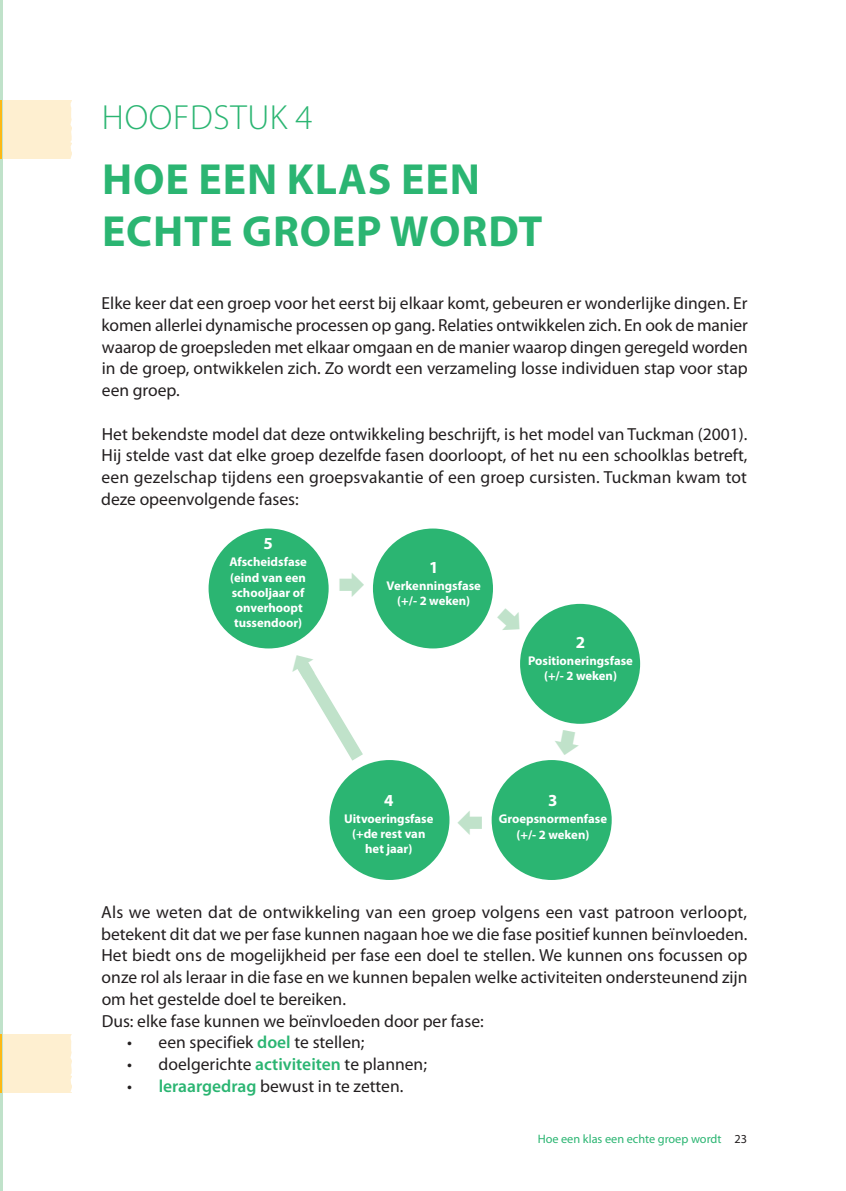
<style>
.page{position:relative;width:846px;height:1191px;background:#fff}
.page>*{position:absolute;margin:0;border:0;box-sizing:border-box;transform-origin:0 0}
.t1{font:700 43.75px/52.5px "Myriad Pro";letter-spacing:.02em;color:#2bb572}
.t2{font:300 35px "Myriad Pro";letter-spacing:.02em;color:#2bb572}
.t3{font:17.5px/21.7px "Myriad Pro";color:#231f20;text-align:justify}
.t4{font:700 16.97px "Myriad Pro";color:#fff}
.t5{font:700 12.6px/15.2px "Myriad Pro";color:#fff;text-align:center}
.t6{font:12.25px "Myriad Pro";color:#2bb572}
.s1{font-weight:600;color:#2bb572}
.s2{color:#231f20}
</style>
<div class="page">
<div style="left:2px;top:100px;width:70px;height:58px;background:#feefd0"></div>
<div style="left:2px;top:1034px;width:70px;height:58px;background:#feefd0"></div>
<svg style="left:70px;top:101px;width:2px;height:58px"></svg>
<svg style="left:70px;top:1034px;width:2px;height:58px"></svg>
<hr style="left:0;top:0;width:2px;height:1191px;background:#c0e2ca">
<hr style="left:0;top:100px;width:2px;height:58px;background:#fcb814">
<hr style="left:0;top:1034px;width:2px;height:58px;background:#fcb814">
<div style="left:208px;top:528px;width:120px;height:120px;background:#2bb572;border-radius:50%"></div>
<div style="left:373px;top:528px;width:119px;height:120px;background:#2bb572;border-radius:50%"></div>
<div style="left:519px;top:604px;width:120px;height:120px;background:#2bb572;border-radius:50%"></div>
<div style="left:491px;top:760px;width:120px;height:120px;background:#2bb572;border-radius:50%"></div>
<div style="left:329px;top:760px;width:120px;height:120px;background:#2bb572;border-radius:50%"></div>
<svg style="left:298px;top:663px;width:65px;height:97px"></svg>
<h2 class="t2" style="left:102px;top:104px;width:212px">HOOFDSTUK 4</h2>
<h1 class="t1" style="left:102px;top:156px;width:441px">HOE EEN KLAS EEN<br>ECHTE GROEP WORDT</h1>
<p class="t3" style="left:101px;top:294px;width:647px">Elke keer dat een groep voor het eerst bij elkaar komt, gebeuren er wonderlijke dingen. Er komen allerlei dynamische processen op gang. Relaties ontwikkelen zich. En ook de manier waarop de groepsleden met elkaar omgaan en de manier waarop dingen geregeld worden in de groep, ontwikkelen zich. Zo wordt een verzameling losse individuen stap voor stap een groep.</p>
<p class="t3" style="left:101px;top:424px;width:647px">Het bekendste model dat deze ontwikkeling beschrijft, is het model van Tuckman (2001).<br>Hij stelde vast dat elke groep dezelfde fasen doorloopt, of het nu een schoolklas betreft, een gezelschap tijdens een groepsvakantie of een groep cursisten. Tuckman kwam tot deze opeenvolgende fases:</p>
<p class="t4" style="left:263px;top:537px;width:11px">5</p>
<p class="t5" style="left:229px;top:556px;width:79px">Afscheidsfase (eind van een schooljaar of onverhoopt tussendoor)</p>
<p class="t4" style="left:429px;top:561px;width:11px">1</p>
<p class="t5" style="left:386px;top:579px;width:96px">Verkenningsfase (+/- 2 weken)</p>
<p class="t4" style="left:575px;top:636px;width:11px">2</p>
<p class="t5" style="left:527px;top:654px;width:106px">Positioneringsfase (+/- 2 weken)</p>
<p class="t4" style="left:384px;top:794px;width:11px">4</p>
<p class="t5" style="left:344px;top:812px;width:91px">Uitvoeringsfase (+de rest van het jaar)</p>
<p class="t4" style="left:548px;top:794px;width:11px">3</p>
<p class="t5" style="left:498px;top:812px;width:110px">Groepsnormenfase (+/- 2 weken)</p>
<p class="t3" style="left:101px;top:902px;width:647px;text-align:left">Als we weten dat de ontwikkeling van een groep volgens een vast patroon verloopt, betekent dit dat we per fase kunnen nagaan hoe we die fase positief kunnen beïnvloeden.<br>Het biedt ons de mogelijkheid per fase een doel te stellen. We kunnen ons focussen op onze rol als leraar in die fase en we kunnen bepalen welke activiteiten ondersteunend zijn om het gestelde doel te bereiken.<br>Dus: elke fase kunnen we beïnvloeden door per fase:</p>
<p class="t3" style="left:127px;top:1033px;width:239px">• een specifiek <span class="s1">doel</span> te stellen;</p>
<p class="t3" style="left:127px;top:1055px;width:301px">• doelgerichte <span class="s1">activiteiten</span> te plannen;</p>
<p class="t3" style="left:127px;top:1076px;width:278px">• <span class="s1">leraargedrag</span> bewust in te zetten.</p>
<p class="t6" style="left:537px;top:1134px;width:211px">Hoe een klas een echte groep wordt <span class="s2">23</span></p>
</div>
